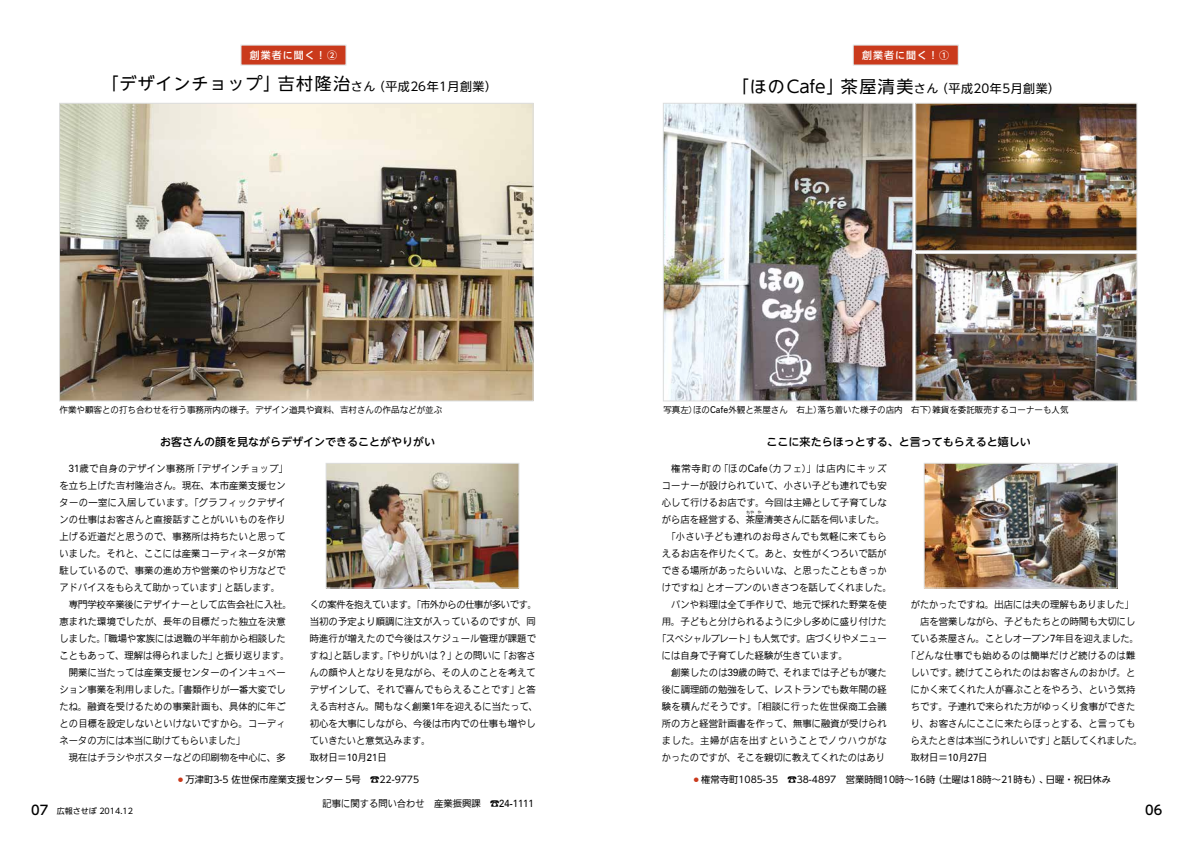
<style>
.page{position:relative;width:1191px;height:842px;background:#fff}
.page>*{position:absolute;margin:0;border:0;box-sizing:border-box;transform-origin:0 0}
.t1{font:17px "UD Shin Go NT Pro";letter-spacing:.06em;color:#000}
.t2{font:500 13px "UD Shin Go NT Pro";color:#000}
.t3{font:12px "UD Shin Go NT Pro";letter-spacing:.04em;color:#000}
.t4{font:500 11px "UD Shin Go NT Pro";color:#000}
.t5{font:500 10px "UD Shin Go NT Pro";letter-spacing:.1em;color:#fff}
.t6{font:500 9.3px/17px "Iwa NG News Pro";letter-spacing:.01em;color:#000}
.t7{font:500 9.3px/17px "Iwa NG News Pro";letter-spacing:.03em;color:#000}
.t8{font:9.3px "UD Shin Go NT Pro";color:#000}
.t9{font:500 9.3px "Iwa NG News Pro";letter-spacing:.04em;color:#000}
.t10{font:500 9.3px/17px "Iwa NG News Pro";letter-spacing:-.03em;color:#000;text-align:center}
.t11{font:500 9.3px "Iwa NG News Pro";letter-spacing:-.04em;color:#000}
.t12{font:500 9.3px "Iwa NG News Pro";letter-spacing:.095em;color:#000}
.t13{font:9.3px "UD Shin Go NT Pro";letter-spacing:-.34em;color:#000}
.t14{font:500 8.5px "Iwa NG News Pro";color:#000}
.t15{font:8px "UD Shin Go NT Pro";letter-spacing:-.17em;color:#000}
.t16{font:500 4.2px "Iwa NG News Pro";color:#000}
.s1{font-size:12px}
.s2{font-family:"Edigai OTF Go Iwata";color:#ca3a1c}
.s3{font-family:"Edisys OTF Gaiji"}
.s4{font-family:"Edisys OTF Gaiji";font-weight:400}
</style>
<div class="page">
<img style="left:665px;top:105px;width:246px;height:294px">
<div style="left:663px;top:103px;width:250px;height:298px;border:1px solid #dcdddd"></div>
<img style="left:926px;top:465px;width:189px;height:121px">
<div style="left:924px;top:463px;width:193px;height:125px;border:1px solid #dcdddd"></div>
<img style="left:917px;top:105px;width:218px;height:144px">
<div style="left:915px;top:103px;width:222px;height:148px;border:1px solid #dcdddd"></div>
<img style="left:917px;top:255px;width:218px;height:144px">
<div style="left:915px;top:253px;width:222px;height:148px;border:1px solid #dcdddd"></div>
<div style="left:853px;top:45px;width:105px;height:20px;background:#ca3a1c"></div>
<img style="left:61px;top:105px;width:470px;height:294px">
<div style="left:59px;top:103px;width:474px;height:298px;border:1px solid #dcdddd"></div>
<img style="left:328px;top:465px;width:189px;height:121px">
<div style="left:326px;top:463px;width:193px;height:125px;border:1px solid #dcdddd"></div>
<div style="left:241px;top:45px;width:105px;height:20px;background:#ca3a1c"></div>
<p class="t5" style="left:250px;top:47px;width:88px">創業者に聞く!2</p>
<h1 class="t1" style="left:101px;top:70px;width:181px">「デザインチョップ」</h1>
<h1 class="t1" style="left:278px;top:70px;width:99px">吉村隆治<span class="s1">さん</span></h1>
<p class="t3" style="left:373px;top:76px;width:59px">（平成26</p>
<p class="t3" style="left:447px;top:76px;width:51px">月創業(</p>
<p class="t3" style="left:427px;top:76px;width:26px">年1</p>
<h2 class="t2" style="left:31px;top:800px;width:23px">07</h2>
<p class="t14" style="left:60px;top:403px;width:384px">作業や顧客との打ち合わせを行う事務所内の様子。デザイン道具や資料、吉村さんの作品などが並ぶ</p>
<p class="t4" style="left:160px;top:433px;width:277px">お客さんの顔を見ながらデザインできることがやりがい</p>
<p class="t9" style="left:79px;top:460px;width:117px">歳で自身のデザイン事務所</p>
<p class="t9" style="left:192px;top:460px;width:97px">「デザインチョップ「</p>
<p class="t6" style="left:60px;top:459px;width:25px">　31</p>
<p class="t6" style="left:60px;top:476px;width:228px">を立ち上げた吉村隆治さん。現在、本市産業支援セン</p>
<p class="t9" style="left:60px;top:494px;width:228px">ターの一室に入居しています。「グラフィックデザイ</p>
<p class="t6" style="left:60px;top:510px;width:228px">ンの仕事はお客さんと直接話すことがいいものを作り</p>
<p class="t6" style="left:60px;top:527px;width:228px">上げる近道だと思うので、事務所は持ちたいと思って</p>
<p class="t6" style="left:60px;top:544px;width:228px">いました。それと、ここには産業コーディネータが常</p>
<p class="t6" style="left:60px;top:561px;width:228px">駐しているので、事業の進め方や営業のやり方などで</p>
<p class="t6" style="left:225px;top:578px;width:57px">と話します。</p>
<p class="t6" style="left:60px;top:578px;width:169px">アドバイスをもらえて助かっています」</p>
<p class="t6" style="left:60px;top:595px;width:234px">　専門学校卒業後にデザイナーとして広告会社に入社。</p>
<p class="t6" style="left:60px;top:612px;width:228px">恵まれた環境でしたが、長年の目標だった独立を決意</p>
<p class="t6" style="left:60px;top:629px;width:228px">しました。「職場や家族には退職の半年前から相談した</p>
<p class="t6" style="left:215px;top:646px;width:76px">と振り返ります。</p>
<p class="t6" style="left:60px;top:646px;width:228px">こともあって、理解は得られました」<br>　開業に当たっては産業支援センターのインキュベーション事業を利用しました。「書類作りが一番大変でしたね。融資を受けるための事業計画も、具体的に年ごとの目標を設定しないといけないですから。コーディネータの方には本当に助けてもらいました「<br>　現在はチラシやポスターなどの印刷物を中心に、多</p>
<p class="t6" style="left:310px;top:595px;width:229px;text-align:right">くの案件を抱えています。「市外からの仕事が多いです。当初の予定より順調に注文が入っているのですが、同時進行が増えたので今後はスケジュール管理が課題で「お客さ</p>
<p class="t6" style="left:333px;top:646px;width:125px">と話します。「やりがいは？」</p>
<p class="t6" style="left:454px;top:646px;width:48px">との問いに</p>
<p class="t6" style="left:310px;top:646px;width:29px">すね」</p>
<p class="t6" style="left:310px;top:663px;width:228px">んの顔や人となりを見ながら、その人のことを考えて</p>
<p class="t6" style="left:517px;top:680px;width:20px">と答</p>
<p class="t7" style="left:436px;top:680px;width:104px;text-indent:-126px">デザインして、それで喜んでもらえることです」<br>年を迎えるに当たって、</p>
<p class="t6" style="left:310px;top:697px;width:132px">える吉村さん。間もなく創業1</p>
<p class="t6" style="left:310px;top:714px;width:228px">初心を大事にしながら、今後は市内での仕事も増やし</p>
<p class="t6" style="left:310px;top:731px;width:122px">ていきたいと意気込みます。</p>
<p class="t6" style="left:377px;top:748px;width:11px">日</p>
<p class="t6" style="left:310px;top:748px;width:53px">取材日＝10</p>
<p class="t6" style="left:357px;top:748px;width:25px">月21</p>
<p class="t15" style="left:57px;top:804px;width:80px">広報させぼ 2014.12</p>
<p class="t8" style="left:176px;top:772px;width:180px"><span class="s2">暫</span>万津町3-5佐世保市産業支援センター 5</p>
<p class="t8" style="left:351px;top:772px;width:72px">号　<span class="s3">緯</span>22-9775</p>
<p class="t6" style="left:322px;top:794px;width:217px">記事に関する問い合わせ　産業振興課　<span class="s4">緯</span>24-1111</p>
<h1 class="t1" style="left:732px;top:73px;width:102px">「ほの Cafe</h1>
<h1 class="t1" style="left:826px;top:73px;width:18px">」</h1>
<p class="t5" style="left:862px;top:47px;width:88px">創業者に聞く!1</p>
<h1 class="t1" style="left:841px;top:73px;width:99px">茶屋清美<span class="s1">さん</span></h1>
<p class="t3" style="left:936px;top:79px;width:59px">（平成20</p>
<p class="t3" style="left:1010px;top:79px;width:51px">月創業(</p>
<p class="t3" style="left:989px;top:79px;width:26px">年5</p>
<p class="t14" style="left:693px;top:403px;width:130px">ほのCafe外観と茶屋さん　右上）</p>
<p class="t14" style="left:817px;top:403px;width:120px">落ち着いた様子の店内　右下）</p>
<p class="t14" style="left:932px;top:403px;width:137px">雑貨を委託販売するコーナーも人気</p>
<p class="t14" style="left:663px;top:403px;width:35px">写真左）</p>
<p class="t4" style="left:766px;top:433px;width:265px">ここに来たらほっとする、と言ってもらえると嬉しい</p>
<p class="t12" style="left:763px;top:460px;width:125px">（カフェ）」は店内にキッズ</p>
<p class="t6" style="left:662px;top:459px;width:226px">　権常寺町の<br>コーナーが設けられていて、小さい子ども連れでも安心して行けるお店です。今回は主婦として子育てしな</p>
<p class="t16" style="left:757px;top:509px;width:6px">や</p>
<p class="t6" style="left:719px;top:459px;width:54px">「ほの Cafe</p>
<p class="t16" style="left:746px;top:509px;width:10px">ちや</p>
<p class="t6" style="left:662px;top:510px;width:225px">がら店を経営する、茶屋清美さんに話を伺いました。</p>
<p class="t7" style="left:666px;top:527px;width:222px">「小さい子ども連れのお母さんでも気軽に来てもら</p>
<p class="t6" style="left:662px;top:544px;width:226px">えるお店を作りたくて。あと、女性がくつろいで話が</p>
<p class="t6" style="left:662px;top:561px;width:226px">できる場所があったらいいな、と思ったこともきっか</p>
<p class="t6" style="left:706px;top:578px;width:187px">とオープンのいきさつを話してくれました。</p>
<p class="t6" style="left:662px;top:578px;width:48px">けですね」</p>
<p class="t6" style="left:662px;top:595px;width:226px">　パンや料理は全て手作りで、地元で採れた野菜を使</p>
<p class="t6" style="left:662px;top:612px;width:226px">用。子どもと分けられるように少し多めに盛り付けた</p>
<p class="t11" style="left:752px;top:630px;width:135px">も人気です。店づくりやメニュー</p>
<p class="t11" style="left:657px;top:630px;width:100px">「スペシャルプレート」</p>
<p class="t6" style="left:662px;top:646px;width:187px">には自身で子育てした経験が生きています。</p>
<p class="t6" style="left:783px;top:663px;width:105px">それまでは子どもが寝た</p>
<p class="t6" style="left:738px;top:663px;width:48px">歳の時で、</p>
<p class="t6" style="left:662px;top:663px;width:226px">　創業したのは39<br>後に調理師の勉強をして、レストランでも数年間の経験を積んだそうです。「相談に行った佐世保商工会議所の方と経営計画書を作って、無事に融資が受けられました。主婦が店を出すということでノウハウがなかったのですが、そこを親切に教えてくれたのはあり</p>
<p class="t6" style="left:910px;top:595px;width:225px">がたかったですね。出店には夫の理解もありました「</p>
<p class="t6" style="left:910px;top:612px;width:226px">　店を営業しながら、子どもたちとの時間も大切にし</p>
<p class="t6" style="left:1055px;top:629px;width:85px">年目を迎えました。</p>
<p class="t6" style="left:910px;top:629px;width:150px">ている茶屋さん。ことしオープン7</p>
<p class="t7" style="left:906px;top:646px;width:231px">「どんな仕事でも始めるのは簡単だけど続けるのは難</p>
<p class="t6" style="left:955px;top:663px;width:181px">続けてこられたのはお客さんのおかげ。と</p>
<p class="t6" style="left:910px;top:663px;width:49px">しいです。</p>
<p class="t6" style="left:910px;top:680px;width:226px">にかく来てくれた人が喜ぶことをやろう、という気持</p>
<p class="t6" style="left:910px;top:697px;width:226px">ちです。子連れで来られた方がゆっくり食事ができた</p>
<p class="t6" style="left:910px;top:714px;width:226px">り、お客さんにここに来たらほっとする、と言っても</p>
<p class="t10" style="left:1052px;top:731px;width:92px">と話してくれました。</p>
<p class="t10" style="left:910px;top:731px;width:146px">らえたときは本当にうれしいです」日</p>
<p class="t6" style="left:910px;top:748px;width:53px">取材日＝10</p>
<p class="t6" style="left:958px;top:748px;width:25px">月 27</p>
<p class="t13" style="left:692px;top:772px;width:91px"><span class="s2">暫</span>権常寺町 1085-35</p>
<p class="t8" style="left:895px;top:772px;width:92px">時～16 （土曜は18</p>
<p class="t8" style="left:1013px;top:772px;width:36px">時も）、</p>
<p class="t8" style="left:836px;top:772px;width:63px">　営業時間10</p>
<p class="t8" style="left:926px;top:772px;width:11px">時</p>
<p class="t8" style="left:982px;top:772px;width:36px">時～21</p>
<p class="t8" style="left:1046px;top:772px;width:67px">日曜・祝日休み</p>
<p class="t8" style="left:787px;top:772px;width:54px"><span class="s3">緯</span> 38-4897</p>
<h2 class="t2" style="left:1145px;top:800px;width:23px">06</h2>
</div>
